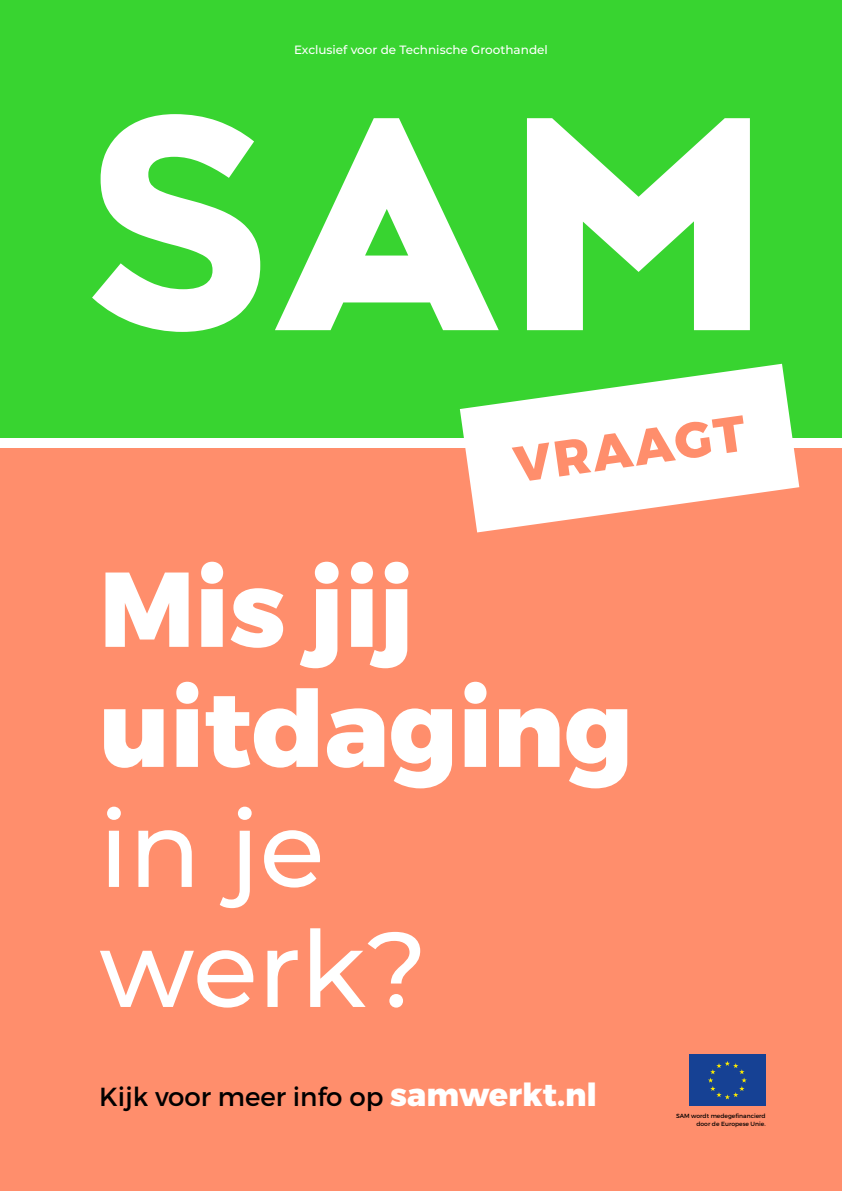
<style>
.page{position:relative;width:842px;height:1191px;background:#fff}
.page>*{position:absolute;margin:0;border:0;box-sizing:border-box;transform-origin:0 0}
.t1{font:800 106px/120px "Montserrat";color:#fff}
.t2{font:500 106px/120px "Montserrat";color:#fff}
.t3{font:800 50.2px "Montserrat";color:#ff8e6c}
.t4{font:26.1px "Montserrat";color:#000}
.t5{font:500 12px "Montserrat";color:#fff}
.t6{font:6px/8px "Montserrat";color:#000;text-align:right}
.s1{font-weight:800;font-size:31.7px;color:#fff}
</style>
<div class="page">
<div style="left:0;top:448px;width:842px;height:743px;background:#ff8e6c"></div>
<div style="left:0;top:0;width:842px;height:438px;background:#38d430"></div>
<svg style="left:275px;top:118px;width:224px;height:212px"></svg>
<svg style="left:92px;top:114px;width:168px;height:218px"></svg>
<svg style="left:527px;top:118px;width:223px;height:212px;fill:#fff"></svg>
<svg style="left:460px;top:364px;width:339px;height:168px;fill:#fff"></svg>
<div style="left:689px;top:1054px;width:77px;height:52px;background:#164194"></div>
<svg style="left:708px;top:1061px;width:39px;height:38px"></svg>
<h3 class="t5" style="left:294px;top:41px;width:255px">Exclusief voor de Technische Groothandel</h3>
<h2 class="t3" style="left:510px;top:434px;width:235px;rotate:-8deg">VRAAGT</h2>
<h1 class="t1" style="left:99px;top:552px;width:536px">Mis jij uitdaging</h1>
<h1 class="t2" style="left:99px;top:785px;width:330px">in je werk?</h1>
<h3 class="t4" style="left:99px;top:1080px;width:499px">Kijk voor meer info op <span class="s1">samwerkt.nl</span></h3>
<p class="t6" style="left:676px;top:1111px;width:91px">SAM wordt medegefinancierd door de Europese Unie.</p>
</div>
